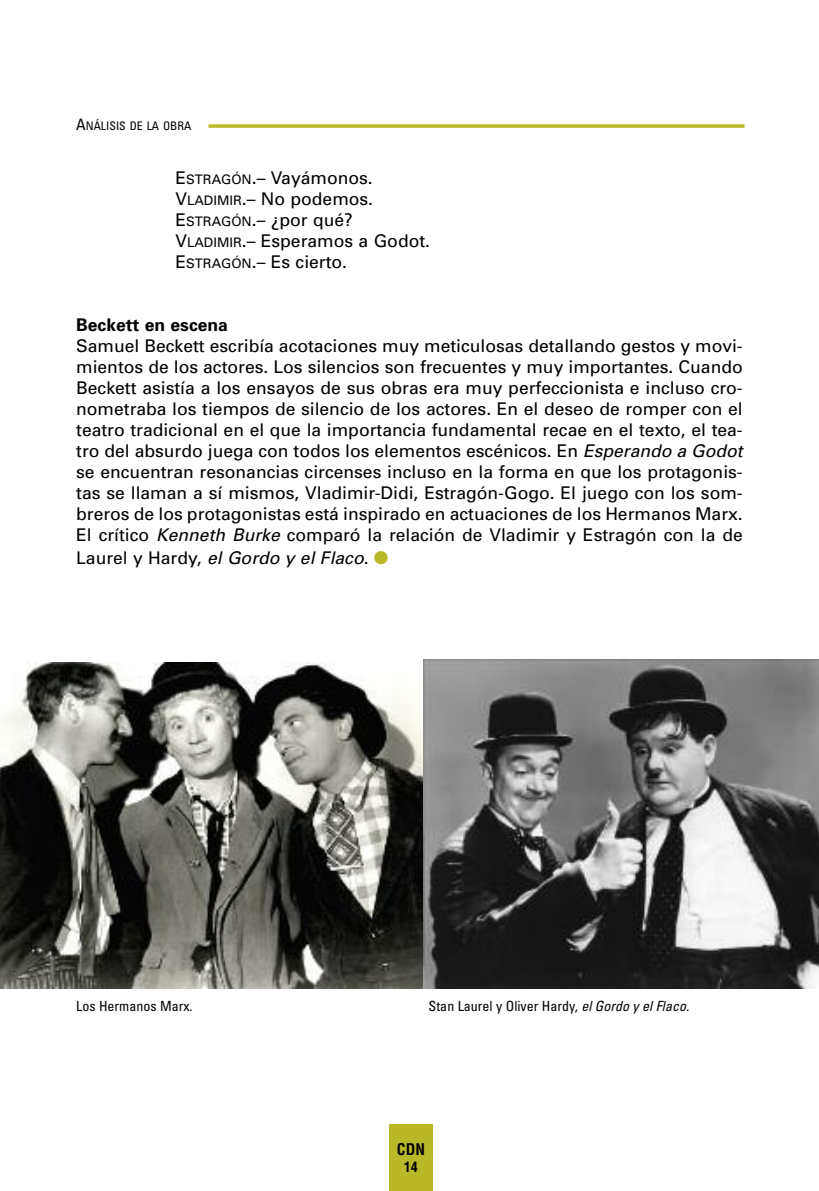
<style>
.page{position:relative;width:819px;height:1191px;background:#fff}
.page>*{position:absolute;margin:0;border:0;box-sizing:border-box;transform-origin:0 0}
.t1{font:17.5px/21px "Univers";color:#000}
.t2{font:italic 17.5px "Univers";color:#000}
.t3{font:700 17.5px "Univers";color:#000}
.t4{font:700 condensed 15.75px "Helvetica";color:#000}
.t5{font:condensed 14px "Univers";color:#000}
.t6{font:700 condensed 14px "Helvetica";color:#000}
.t7{font:condensed 11.9px "Univers";color:#000}
.s1{font-size:15.75px}
.s2{font-size:13.12px}
.s3{font-style:italic}
.s4{font-style:normal}
.s5{color:#bbb828}
</style>
<div class="page">
<svg style="left:208px;top:124px;width:536px;height:4px;background:#c3c042"></svg>
<div style="left:389px;top:1124px;width:43px;height:67px;background:#bbb828"></div>
<img style="left:0;top:662px;width:423px;height:326px">
<img style="left:423px;top:659px;width:396px;height:329px">
<p class="t7" style="left:76px;top:121px;width:116px"><span class="s1">A</span>NÁLISIS DE LA OBRA</p>
<p class="t1" style="left:175px;top:169px;width:256px">E<span class="s2">STRAGÓN</span>.– Vayámonos.<br>V<span class="s2">LADIMIR</span>.– No podemos.<br>E<span class="s2">STRAGÓN</span>.– ¿por qué?<br>V<span class="s2">LADIMIR</span>.– Esperamos a Godot.<br>E<span class="s2">STRAGÓN</span>.– Es cierto.</p>
<p class="t3" style="left:76px;top:319px;width:153px">Beckett en escena</p>
<p class="t1" style="left:76px;top:337px;width:668px;text-align:justify">Samuel Beckett escribía acotaciones muy meticulosas detallando gestos y movi&shy;mientos de los actores. Los silencios son frecuentes y muy importantes. Cuando Beckett asistía a los ensayos de sus obras era muy perfeccionista e incluso cro&shy;nometraba los tiempos de silencio de los actores. En el deseo de romper con el teatro tradicional en el que la importancia fundamental recae en el texto, el tea&shy;tro del absurdo juega con todos los elementos escénicos. En <span class="s3">Esperando a Godot </span>se encuentran resonancias circenses incluso en la forma en que los protagonis&shy;tas se llaman a sí mismos, Vladimir-Didi, Estragón-Gogo. El juego con los som&shy;breros de los protagonistas está inspirado en actuaciones de los Hermanos Marx.<br>El crítico <span class="s3">Kenneth Burke</span> comparó la relación de Vladimir y Estragón con la de</p>
<p class="t2" style="left:76px;top:551px;width:314px"><span class="s4">Laurel y Hardy,</span> el Gordo y el Flaco<span class="s4">.</span> <span class="s5">●</span></p>
<p class="t5" style="left:76px;top:1001px;width:118px">Los Hermanos Marx.</p>
<p class="t5" style="left:428px;top:1001px;width:262px">Stan Laurel y Oliver Hardy, <span class="s3">el Gordo y el Flaco.</span></p>
<p class="t4" style="left:397px;top:1140px;width:29px">CDN</p>
<p class="t6" style="left:404px;top:1159px;width:15px">14</p>
</div>
